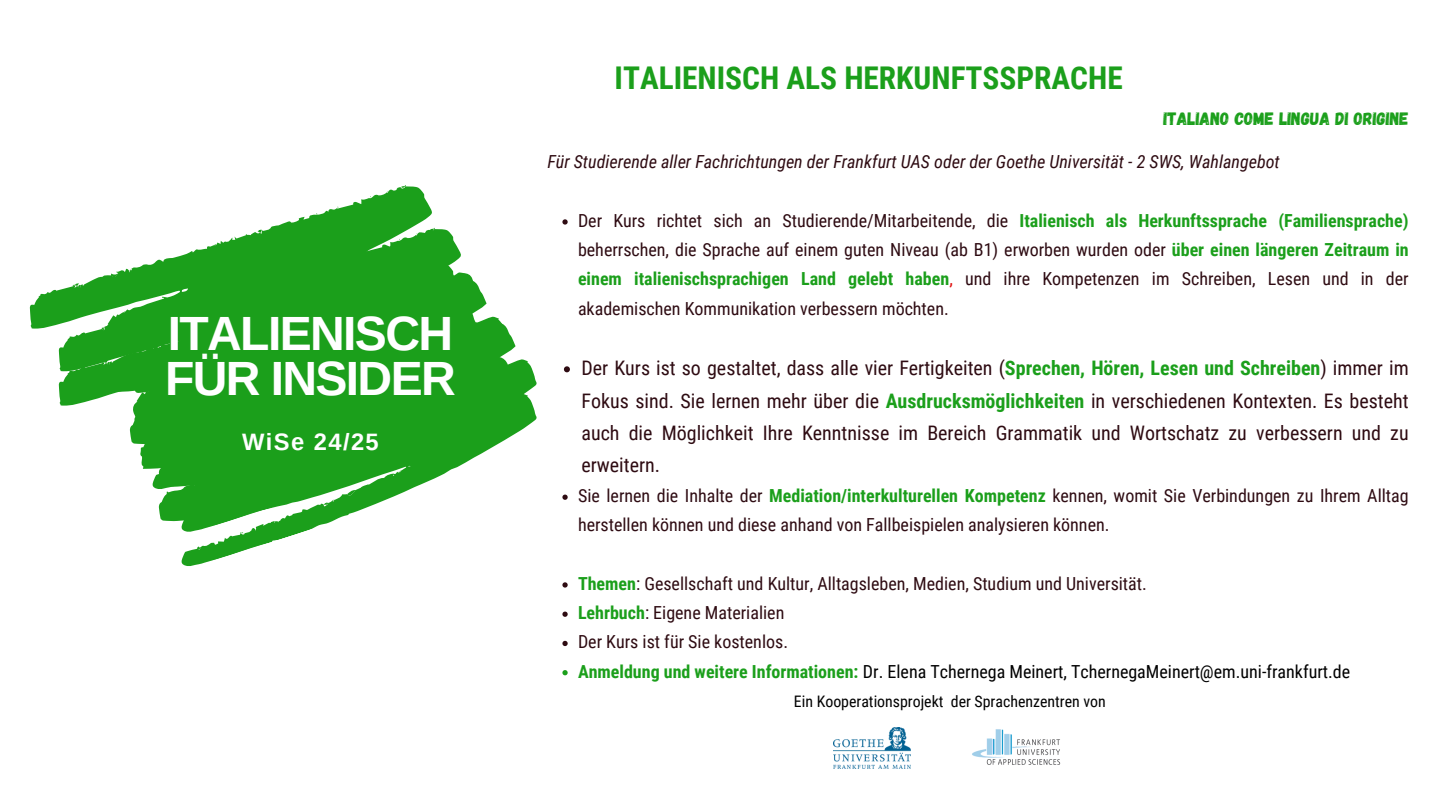
<style>
.page{position:relative;width:1440px;height:810px;background:#fff}
.page>*{position:absolute;margin:0;border:0;box-sizing:border-box;transform-origin:0 0}
.t1{font:700 48.1px/45.5px "Arimo";letter-spacing:-.035em;color:#fff}
.t2{font:700 31.3px "Roboto Condensed";color:#1b9f1b}
.t3{font:700 23.7px "Arimo";letter-spacing:.06em;color:#fff}
.t4{font:20px/32.2px "Roboto Condensed";color:#2e0b12;text-align:justify}
.t5{font:18px/29.2px "Roboto Condensed";color:#2e0b12;text-align:justify}
.t6{font:18px "Roboto Condensed";color:#000}
.t7{font:italic 18px "Roboto Condensed";color:#2e0b12}
.t8{font:17.9px "Gagalin";color:#1b9f1b}
.t9{font:15.9px "Roboto Condensed";color:#000}
.s1{font-weight:700;color:#1b9f1b}
.s2{color:#df100f}
</style>
<div class="page">
<svg style="left:562px;top:219px;width:6px;height:6px"></svg>
<svg style="left:564px;top:366px;width:6px;height:6px"></svg>
<svg style="left:562px;top:495px;width:6px;height:5px"></svg>
<svg style="left:562px;top:582px;width:6px;height:6px"></svg>
<svg style="left:562px;top:612px;width:6px;height:5px"></svg>
<svg style="left:562px;top:641px;width:6px;height:5px"></svg>
<svg style="left:562px;top:670px;width:6px;height:5px"></svg>
<img style="left:834px;top:728px;width:76px;height:41px">
<img style="left:972px;top:729px;width:89px;height:36px">
<svg style="left:29px;top:186px;width:400px;height:143px"></svg>
<svg style="left:401px;top:185px;width:5px;height:3px"></svg>
<svg style="left:51px;top:205px;width:486px;height:351px;fill:#1b9f1b"></svg>
<svg style="left:139px;top:314px;width:9px;height:7px"></svg>
<svg style="left:197px;top:512px;width:3px;height:4px"></svg>
<svg style="left:396px;top:238px;width:9px;height:8px"></svg>
<svg style="left:271px;top:486px;width:8px;height:4px"></svg>
<svg style="left:323px;top:465px;width:11px;height:6px"></svg>
<svg style="left:342px;top:455px;width:14px;height:7px"></svg>
<svg style="left:286px;top:272px;width:6px;height:4px"></svg>
<svg style="left:448px;top:387px;width:4px;height:3px"></svg>
<svg style="left:158px;top:312px;width:4px;height:4px"></svg>
<svg style="left:412px;top:345px;width:11px;height:5px"></svg>
<svg style="left:468px;top:328px;width:4px;height:5px"></svg>
<svg style="left:430px;top:228px;width:5px;height:3px"></svg>
<svg style="left:425px;top:282px;width:18px;height:11px"></svg>
<svg style="left:240px;top:496px;width:11px;height:4px"></svg>
<svg style="left:139px;top:346px;width:23px;height:9px"></svg>
<svg style="left:101px;top:326px;width:13px;height:6px"></svg>
<p class="t1" style="left:165px;top:310px;width:292px">ITALIENISCH<br>FÜR INSIDER</p>
<h3 class="t3" style="left:242px;top:429px;width:138px">WiSe 24/25</h3>
<h2 class="t2" style="left:615px;top:60px;width:510px">ITALIENISCH ALS HERKUNFTSSPRACHE</h2>
<p class="t8" style="left:1164px;top:107px;width:247px">ITALIANO COME LINGUA DI ORIGINE</p>
<h3 class="t7" style="left:547px;top:152px;width:734px">Für Studierende aller Fachrichtungen der Frankfurt UAS oder der Goethe Universität - 2 SWS, Wahlangebot</h3>
<p class="t5" style="left:578px;top:206px;width:832px">Der Kurs richtet sich an Studierende/Mitarbeitende, die <span class="s1">Italienisch als Herkunftssprache (Familiensprache) </span>beherrschen, die Sprache auf einem guten Niveau (ab B1) erworben wurden oder <span class="s1">über einen längeren Zeitraum in einem italienischsprachigen Land gelebt haben</span><span class="s2">,</span> und ihre Kompetenzen im Schreiben, Lesen und in der akademischen Kommunikation verbessern möchten.</p>
<p class="t4" style="left:581px;top:352px;width:829px">Der Kurs ist so gestaltet, dass alle vier Fertigkeiten (<span class="s1">Sprechen, Hören, Lesen und Schreiben</span>) immer im Fokus sind. Sie lernen mehr über die <span class="s1">Ausdrucksmöglichkeiten</span> in verschiedenen Kontexten. Es besteht auch die Möglichkeit Ihre Kenntnisse im Bereich Grammatik und Wortschatz zu verbessern und zu erweitern.</p>
<p class="t5" style="left:578px;top:481px;width:832px">Sie lernen die Inhalte der <span class="s1">Mediation/interkulturellen Kompetenz</span> kennen, womit Sie Verbindungen zu Ihrem Alltag herstellen können und diese anhand von Fallbeispielen analysieren können.</p>
<p class="t5" style="left:578px;top:569px;width:570px"><span class="s1">Themen</span>: Gesellschaft und Kultur, Alltagsleben, Medien, Studium und Universität.</p>
<p class="t5" style="left:578px;top:598px;width:208px"><span class="s1">Lehrbuch</span>: Eigene Materialien</p>
<p class="t5" style="left:578px;top:628px;width:212px">Der Kurs ist für Sie kostenlos.</p>
<p class="t6" style="left:578px;top:661px;width:774px"><span class="s1">Anmeldung und weitere Informationen:</span> Dr. Elena Tchernega Meinert, TchernegaMeinert@em.uni-frankfurt.de</p>
<p class="t9" style="left:794px;top:692px;width:313px">Ein Kooperationsprojekt der Sprachenzentren von</p>
</div>
